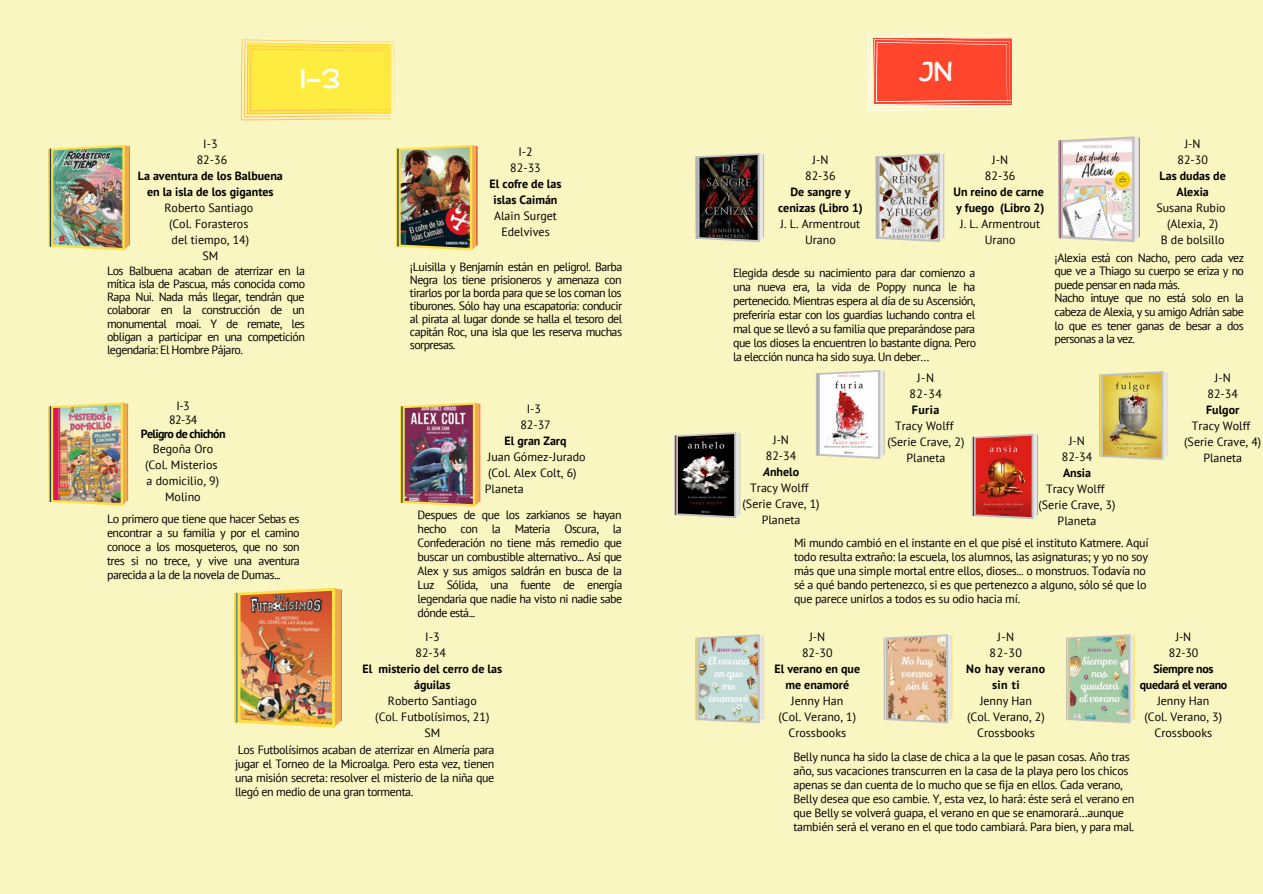
<style>
.page{position:relative;width:1263px;height:894px;background:#fff}
.page>*{position:absolute;margin:0;border:0;box-sizing:border-box;transform-origin:0 0}
.t1{font:27px "Comica";color:#fff}
.t2{font:27px "Comica";color:#fafafa}
.t3{font:12px/14px "PT Sans";letter-spacing:-.025em;color:#000;text-align:center}
.t4{font:12px/16px "PT Sans";color:#000;text-align:center}
.t5{font:12px/13.6px "PT Sans";letter-spacing:-.05em;color:#000}
.t6{font:700 12px/16px "PT Sans";color:#000;text-align:center}
.t7{font:700 12px/16px "PT Sans";letter-spacing:-.025em;color:#000;text-align:center}
.t8{font:700 12px "PT Sans";letter-spacing:-.05em;color:#000}
.t9{font:700 12px/16px "PT Sans";letter-spacing:.04em;color:#000;text-align:center}
.s1{font-weight:700;font-style:italic}
.s2{font-weight:700}
</style>
<div class="page">
<div style="left:0;top:0;width:1263px;height:893px;background:#faf6c1"></div>
<svg style="left:48px;top:402px;width:80px;height:103px"></svg>
<hr style="left:50px;top:406px;width:1px;height:96px;background:#1d4355">
<img style="left:53px;top:404px;width:68px;height:99px">
<svg style="left:396px;top:145px;width:81px;height:105px"></svg>
<hr style="left:397px;top:148px;width:2px;height:99px;background:#1d4355">
<img style="left:401px;top:147px;width:69px;height:101px">
<svg style="left:400px;top:402px;width:80px;height:104px"></svg>
<hr style="left:401px;top:406px;width:2px;height:97px;background:#1d4355">
<img style="left:405px;top:404px;width:68px;height:100px">
<svg style="left:48px;top:145px;width:82px;height:105px;background:#f1c761"></svg>
<hr style="left:50px;top:148px;width:1px;height:99px;background:#1d4355">
<img style="left:53px;top:147px;width:69px;height:101px">
<svg style="left:234px;top:587px;width:108px;height:140px"></svg>
<hr style="left:236px;top:592px;width:2px;height:130px;background:#6c9286">
<img style="left:240px;top:590px;width:92px;height:134px">
<svg style="left:674px;top:432px;width:66px;height:86px"></svg>
<hr style="left:675px;top:435px;width:1px;height:80px;background:#cf0707">
<img style="left:678px;top:434px;width:56px;height:82px">
<svg style="left:241px;top:39px;width:154px;height:81px;background:#fee855"></svg>
<svg style="left:867px;top:33px;width:149px;height:78px;background:#fe7256"></svg>
<svg style="left:972px;top:434px;width:66px;height:85px"></svg>
<hr style="left:973px;top:436px;width:1px;height:80px;background:#cf0707">
<img style="left:976px;top:435px;width:56px;height:82px">
<svg style="left:1099px;top:371px;width:68px;height:89px"></svg>
<hr style="left:1100px;top:374px;width:1px;height:83px;background:#fddf46">
<img style="left:1103px;top:373px;width:58px;height:85px">
<svg style="left:1058px;top:136px;width:82px;height:106px"></svg>
<hr style="left:1059px;top:140px;width:2px;height:98px;background:#974e5f">
<img style="left:1063px;top:139px;width:69px;height:100px">
<svg style="left:816px;top:370px;width:68px;height:89px"></svg>
<hr style="left:817px;top:373px;width:1px;height:82px;background:#a6a6a6">
<img style="left:820px;top:372px;width:58px;height:84px">
<svg style="left:695px;top:153px;width:69px;height:89px"></svg>
<hr style="left:696px;top:156px;width:2px;height:83px;background:#a6a6a6">
<img style="left:699px;top:155px;width:59px;height:85px">
<svg style="left:876px;top:153px;width:68px;height:89px"></svg>
<hr style="left:877px;top:156px;width:1px;height:83px;background:#a6a6a6">
<img style="left:880px;top:155px;width:58px;height:85px">
<svg style="left:1066px;top:634px;width:69px;height:89px"></svg>
<hr style="left:1067px;top:637px;width:1px;height:83px;background:#fddf46">
<img style="left:1070px;top:636px;width:58px;height:85px">
<svg style="left:884px;top:634px;width:68px;height:89px"></svg>
<hr style="left:885px;top:637px;width:1px;height:83px;background:#fddf46">
<img style="left:888px;top:636px;width:58px;height:85px">
<svg style="left:695px;top:634px;width:69px;height:89px"></svg>
<hr style="left:696px;top:637px;width:2px;height:83px;background:#fddf46">
<img style="left:699px;top:636px;width:59px;height:85px">
<h1 class="t1" style="left:300px;top:66px;width:42px">I-3</h1>
<p class="t3" style="left:197px;top:135px;width:32px;line-height:16px">I-3<br>82-36</p>
<p class="t6" style="left:138px;top:167px;width:146px">La aventura de los Balbuena en la isla de los gigantes</p>
<p class="t4" style="left:164px;top:199px;width:90px">Roberto Santiago</p>
<p class="t4" style="left:169px;top:215px;width:81px">(Col. Forasteros</p>
<p class="t4" style="left:172px;top:231px;width:79px">del tiempo, 14)</p>
<p class="t3" style="left:202px;top:248px;width:17px">SM</p>
<p class="t5" style="left:107px;top:264px;width:199px">Los Balbuena acaban de aterrizar en la</p>
<p class="t3" style="left:107px;top:277px;width:200px;line-height:13px;text-align:justify">mítica isla de Pascua, más conocida como Rapa Nui. Nada más llegar, tendrán que colaborar en la construcción de un monumental moai. Y de remate, les obligan a participar en una competición legendaria: El Hombre Pájaro.</p>
<p class="t3" style="left:169px;top:399px;width:30px">I-3<br>82-34</p>
<p class="t8" style="left:141px;top:426px;width:86px">Peligro de chichón</p>
<p class="t4" style="left:145px;top:441px;width:76px">Begoña Oro (Col. Misterios a domicilio, 9)<br>Molino</p>
<p class="t3" style="left:107px;top:511px;width:194px;text-align:justify">Lo primero que tiene que hacer Sebas es encontrar a su familia y por el camino conoce a los mosqueteros, que no son tres si no trece, y vive una aventura parecida a la de la novela de Dumas...</p>
<p class="t3" style="left:510px;top:143px;width:32px;line-height:16px">I-2<br>82-33</p>
<p class="t6" style="left:490px;top:175px;width:73px">El cofre de las islas Caimán</p>
<p class="t4" style="left:494px;top:207px;width:64px">Alain Surget<br>Edelvives</p>
<p class="t3" style="left:410px;top:259px;width:214px;line-height:13px;text-align:justify">¡Luisilla y Benjamín están en peligro!. Barba Negra los tiene prisioneros y amenaza con tirarlos por la borda para que se los coman los tiburones. Sólo hay una escapatoria: conducir al pirata al lugar donde se halla el tesoro del capitán Roc, una isla que les reserva muchas sorpresas.</p>
<p class="t3" style="left:520px;top:400px;width:32px;line-height:16px">I-3<br>82-37</p>
<p class="t6" style="left:505px;top:432px;width:64px">El gran Zarq</p>
<p class="t4" style="left:485px;top:448px;width:102px;text-align:left">Juan Gómez-Jurado (Col. Alex Colt, 6)<br>Planeta</p>
<p class="t3" style="left:418px;top:507px;width:206px;text-align:justify">Despues de que los zarkianos se hayan hecho con la Materia Oscura, la Confederación no tiene más remedio que buscar un combustible alternativo... Así que Alex y sus amigos saldrán en busca de la Luz Sólida, una fuente de energía legendaria que nadie ha visto ni nadie sabe dónde está...</p>
<p class="t3" style="left:416px;top:627px;width:32px;line-height:16px">I-3<br>82-34</p>
<p class="t6" style="left:363px;top:659px;width:141px">El misterio del cerro de las águilas</p>
<p class="t4" style="left:375px;top:691px;width:116px">Roberto Santiago (Col. Futbolísimos, 21)<br>SM</p>
<p class="t3" style="left:235px;top:742px;width:261px;text-align:justify">Los Futbolísimos acaban de aterrizar en Almería para jugar el Torneo de la Microalga. Pero esta vez, tienen una misión secreta: resolver el misterio de la niña que llegó en medio de una gran tormenta.</p>
<h1 class="t2" style="left:918px;top:59px;width:36px">JN</h1>
<p class="t3" style="left:805px;top:151px;width:32px;line-height:16px">J-N<br>82-36</p>
<p class="t6" style="left:778px;top:183px;width:86px">De sangre y cenizas (Libro 1)</p>
<p class="t4" style="left:780px;top:215px;width:81px">J. L. Armentrout<br>Urano</p>
<p class="t3" style="left:985px;top:151px;width:32px;line-height:16px">J-N<br>82-36</p>
<p class="t6" style="left:953px;top:183px;width:92px;text-align:left">Un reino de carne y fuego (Libro 2)</p>
<p class="t4" style="left:960px;top:215px;width:81px">J. L. Armentrout<br>Urano</p>
<p class="t3" style="left:733px;top:265px;width:245px;text-align:justify">Elegida desde su nacimiento para dar comienzo a una nueva era, la vida de Poppy nunca le ha pertenecido. Mientras espera al día de su Ascensión, preferiría estar con los guardias luchando contra el mal que se llevó a su familia que preparándose para que los dioses la encuentren lo bastante digna. Pero la elección nunca ha sido suya. Un deber…</p>
<p class="t3" style="left:1177px;top:135px;width:32px;line-height:16px">J-N<br>82-30</p>
<p class="t6" style="left:1159px;top:167px;width:68px">Las dudas de<br>Alexia</p>
<p class="t4" style="left:1156px;top:199px;width:71px">Susana Rubio (Alexia, 2)<br>B de bolsillo</p>
<p class="t5" style="left:1054px;top:250px;width:191px">¡Alexia está con Nacho, pero cada vez que ve a Thiago su cuerpo se eriza y no puede pensar en nada más.<br>Nacho intuye que no está solo en la cabeza de Alexia, y su amigo Adrián sabe lo que es tener ganas de besar a dos personas a la vez.</p>
<p class="t4" style="left:743px;top:431px;width:78px">J-N<br>82-34<br><span class="s1">A</span><span class="s2">nhelo<br></span>Tracy Wolff (Serie Crave, 1)<br>Planeta</p>
<p class="t3" style="left:909px;top:369px;width:34px;line-height:16px">J-N<br>82-34</p>
<p class="t6" style="left:912px;top:401px;width:29px">Furia</p>
<p class="t4" style="left:887px;top:417px;width:78px">Tracy Wolff (Serie Crave, 2)<br>Planeta</p>
<p class="t3" style="left:1062px;top:432px;width:32px;line-height:16px">J-N<br>82-34</p>
<p class="t6" style="left:1063px;top:464px;width:30px">Ansia</p>
<p class="t4" style="left:1038px;top:480px;width:78px">Tracy Wolff (Serie Crave, 3)<br>Planeta</p>
<p class="t3" style="left:794px;top:535px;width:356px;text-align:left">Mi mundo cambió en el instante en el que pisé el instituto Katmere. Aquí todo resulta extraño: la escuela, los alumnos, las asignaturas; y yo no soy más que una simple mortal entre ellos, dioses... o monstruos. Todavía no sé a qué bando pertenezco, si es que pertenezco a alguno, sólo sé que lo que parece unirlos a todos es su odio hacia mí.</p>
<p class="t3" style="left:1207px;top:369px;width:32px;line-height:16px">J-N<br>82-34</p>
<p class="t6" style="left:1206px;top:401px;width:35px">Fulgor</p>
<p class="t4" style="left:1184px;top:417px;width:78px">Tracy Wolff (Serie Crave, 4)<br>Planeta</p>
<p class="t3" style="left:802px;top:627px;width:32px;line-height:16px">J-N<br>82-30</p>
<p class="t6" style="left:775px;top:659px;width:87px">El verano en que me enamoré</p>
<p class="t4" style="left:778px;top:691px;width:79px">Jenny Han (Col. Verano, 1)<br>Crossbooks</p>
<p class="t3" style="left:990px;top:627px;width:34px;line-height:16px">J-N<br>82-30</p>
<p class="t9" style="left:966px;top:659px;width:81px">No hay verano sin ti</p>
<p class="t4" style="left:967px;top:691px;width:79px">Jenny Han (Col. Verano, 2)<br>Crossbooks</p>
<p class="t3" style="left:1169px;top:627px;width:31px;line-height:16px">J-N<br>82-30</p>
<p class="t7" style="left:1140px;top:659px;width:89px">Siempre nos quedará el verano</p>
<p class="t4" style="left:1144px;top:691px;width:79px">Jenny Han (Col. Verano, 3)<br>Crossbooks</p>
<p class="t3" style="left:793px;top:749px;width:343px;text-align:left">Belly nunca ha sido la clase de chica a la que le pasan cosas. Año tras año, sus vacaciones transcurren en la casa de la playa pero los chicos apenas se dan cuenta de lo mucho que se fija en ellos. Cada verano, Belly desea que eso cambie. Y, esta vez, lo hará: éste será el verano en que Belly se volverá guapa, el verano en que se enamorará…aunque también será el verano en el que todo cambiará. Para bien, y para mal.</p>
</div>
